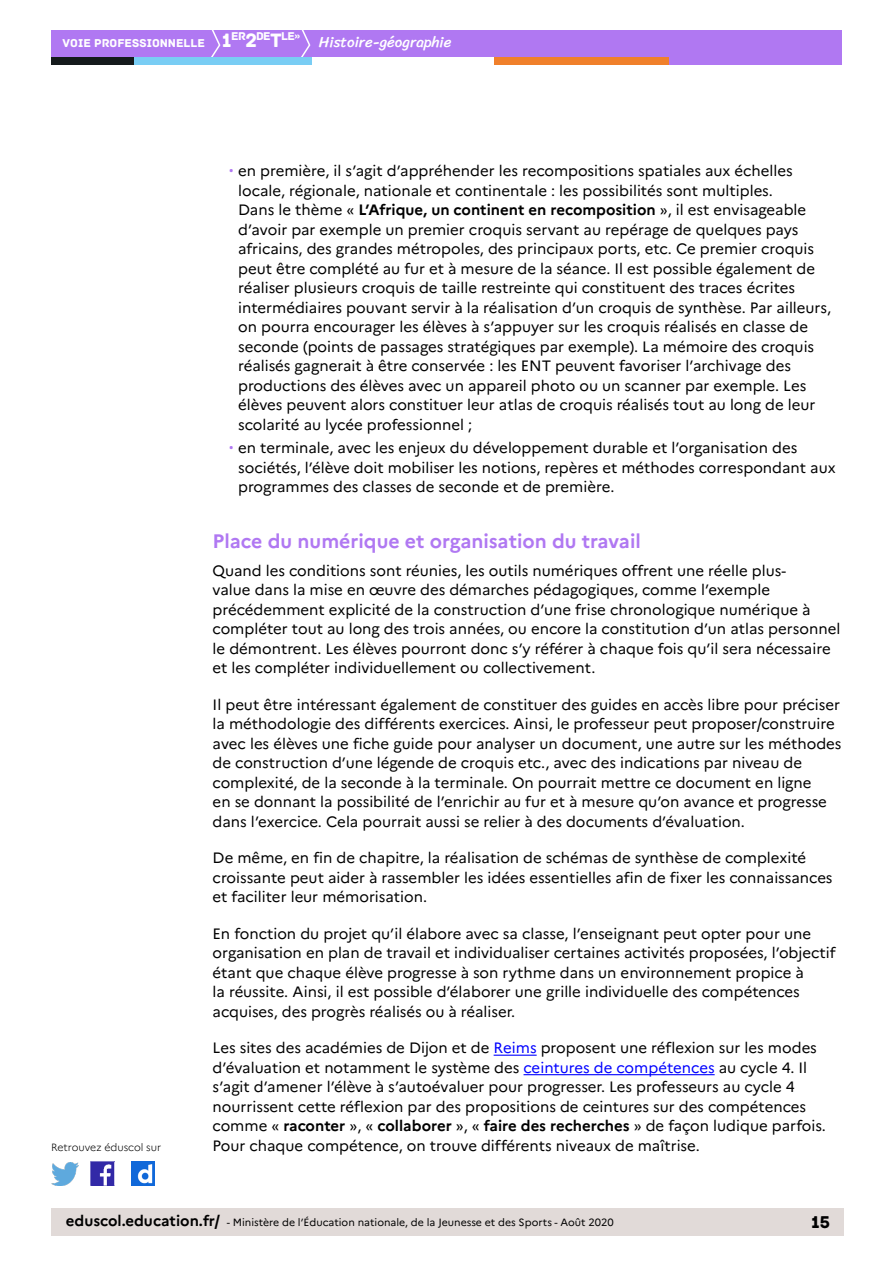
<style>
.page{position:relative;width:893px;height:1263px;background:#fff}
.page>*{position:absolute;margin:0;border:0;box-sizing:border-box;transform-origin:0 0}
.t1{font:700 19.5px "Marianne";color:#b078f2}
.t2{font:18px "Archive";color:#000}
.t3{font:15px/19.5px "Marianne";color:#000}
.t4{font:15px "Sriracha";color:#fff}
.t5{font:12px "Archive";color:#fff}
.t6{font:11.85px "Archive";color:#fff}
.t7{font:10.5px "Marianne";color:#000}
.t8{font:300 10.5px "Marianne";color:#000}
.s1{font-size:20.4px}
.s2{font-family:"Roboto";color:#b078f2}
.s3{font-weight:700}
.s4{color:#00f}
.s5{font-weight:700;font-size:15px}
</style>
<div class="page">
<div style="left:51px;top:1209px;width:792px;height:27px;background:#e1dad8"></div>
<img style="left:91px;top:1162px;width:23px;height:23px">
<img style="left:51px;top:1163px;width:28px;height:22px">
<img style="left:132px;top:1162px;width:22px;height:23px">
<div style="left:51px;top:30px;width:791px;height:27px;background:#b078f2"></div>
<svg style="left:211px;top:30px;width:10px;height:27px"></svg>
<svg style="left:301px;top:30px;width:10px;height:27px"></svg>
<div style="left:133px;top:57px;width:179px;height:8px;background:#79cdf4"></div>
<div style="left:51px;top:57px;width:82px;height:8px;background:#141a1c"></div>
<div style="left:667px;top:57px;width:175px;height:8px;background:#b078f2"></div>
<div style="left:494px;top:57px;width:175px;height:8px;background:#f0802b"></div>
<hr style="left:494px;top:1055px;width:43px;height:1px;background:#00f">
<hr style="left:524px;top:1074px;width:191px;height:1px;background:#00f">
<p class="t6" style="left:231px;top:29px;width:71px">ER<span class="s1">2</span>DE<span class="s1">T</span>LE»</p>
<p class="t5" style="left:63px;top:36px;width:171px">VOIE PROFESSIONNELLE <span class="s1">1</span></p>
<p class="t4" style="left:319px;top:33px;width:134px">Histoire-géographie</p>
<p class="t8" style="left:51px;top:1141px;width:112px">Retrouvez éduscol sur</p>
<p class="t3" style="left:238px;top:161px;width:594px;text-indent:-9px"><span class="s2">•</span> en première, il s’agit d’appréhender les recompositions spatiales aux échelles locale, régionale, nationale et continentale : les possibilités sont multiples.<br>Dans le thème « <span class="s3">L’Afrique, un continent en recomposition</span> », il est envisageable d’avoir par exemple un premier croquis servant au repérage de quelques pays africains, des grandes métropoles, des principaux ports, etc. Ce premier croquis peut être complété au fur et à mesure de la séance. Il est possible également de réaliser plusieurs croquis de taille restreinte qui constituent des traces écrites intermédiaires pouvant servir à la réalisation d’un croquis de synthèse. Par ailleurs, on pourra encourager les élèves à s’appuyer sur les croquis réalisés en classe de seconde (points de passages stratégiques par exemple). La mémoire des croquis réalisés gagnerait à être conservée : les ENT peuvent favoriser l’archivage des productions des élèves avec un appareil photo ou un scanner par exemple. Les élèves peuvent alors constituer leur atlas de croquis réalisés tout au long de leur scolarité au lycée professionnel ;</p>
<p class="t3" style="left:238px;top:438px;width:599px;text-indent:-9px"><span class="s2">•</span> en terminale, avec les enjeux du développement durable et l’organisation des sociétés, l’élève doit mobiliser les notions, repères et méthodes correspondant aux programmes des classes de seconde et de première.</p>
<h1 class="t1" style="left:213px;top:529px;width:430px">Place du numérique et organisation du travail</h1>
<p class="t3" style="left:213px;top:560px;width:629px">Quand les conditions sont réunies, les outils numériques offrent une réelle plus-<br>value dans la mise en œuvre des démarches pédagogiques, comme l’exemple précédemment explicité de la construction d’une frise chronologique numérique à compléter tout au long des trois années, ou encore la constitution d’un atlas personnel le démontrent. Les élèves pourront donc s’y référer à chaque fois qu’il sera nécessaire et les compléter individuellement ou collectivement.</p>
<p class="t3" style="left:213px;top:694px;width:630px">Il peut être intéressant également de constituer des guides en accès libre pour préciser la méthodologie des différents exercices. Ainsi, le professeur peut proposer/construire avec les élèves une fiche guide pour analyser un document, une autre sur les méthodes de construction d’une légende de croquis etc., avec des indications par niveau de complexité, de la seconde à la terminale. On pourrait mettre ce document en ligne<br>en se donnant la possibilité de l’enrichir au fur et à mesure qu’on avance et progresse dans l’exercice. Cela pourrait aussi se relier à des documents d’évaluation.</p>
<p class="t3" style="left:213px;top:848px;width:621px">De même, en fin de chapitre, la réalisation de schémas de synthèse de complexité croissante peut aider à rassembler les idées essentielles afin de fixer les connaissances et faciliter leur mémorisation.</p>
<p class="t3" style="left:213px;top:923px;width:624px">En fonction du projet qu’il élabore avec sa classe, l’enseignant peut opter pour une organisation en plan de travail et individualiser certaines activités proposées, l’objectif étant que chaque élève progresse à son rythme dans un environnement propice à<br>la réussite. Ainsi, il est possible d’élaborer une grille individuelle des compétences acquises, des progrès réalisés ou à réaliser.</p>
<p class="t3" style="left:213px;top:1038px;width:615px">Les sites des académies de Dijon et de <span class="s4">Reims</span> proposent une réflexion sur les modes d’évaluation et notamment le système des <span class="s4">ceintures de compétences</span> au cycle 4. Il s’agit d’amener l’élève à s’autoévaluer pour progresser. Les professeurs au cycle 4 nourrissent cette réflexion par des propositions de ceintures sur des compétences comme « <span class="s3">raconter</span> », « <span class="s3">collaborer</span> », « <span class="s3">faire des recherches</span> » de façon ludique parfois.<br>Pour chaque compétence, on trouve différents niveaux de maîtrise.</p>
<p class="t7" style="left:66px;top:1216px;width:549px"><span class="s5">eduscol.education.fr/</span> - Ministère de l’Éducation nationale, de la Jeunesse et des Sports - Août 2020</p>
<p class="t2" style="left:811px;top:1211px;width:20px">15</p>
</div>
